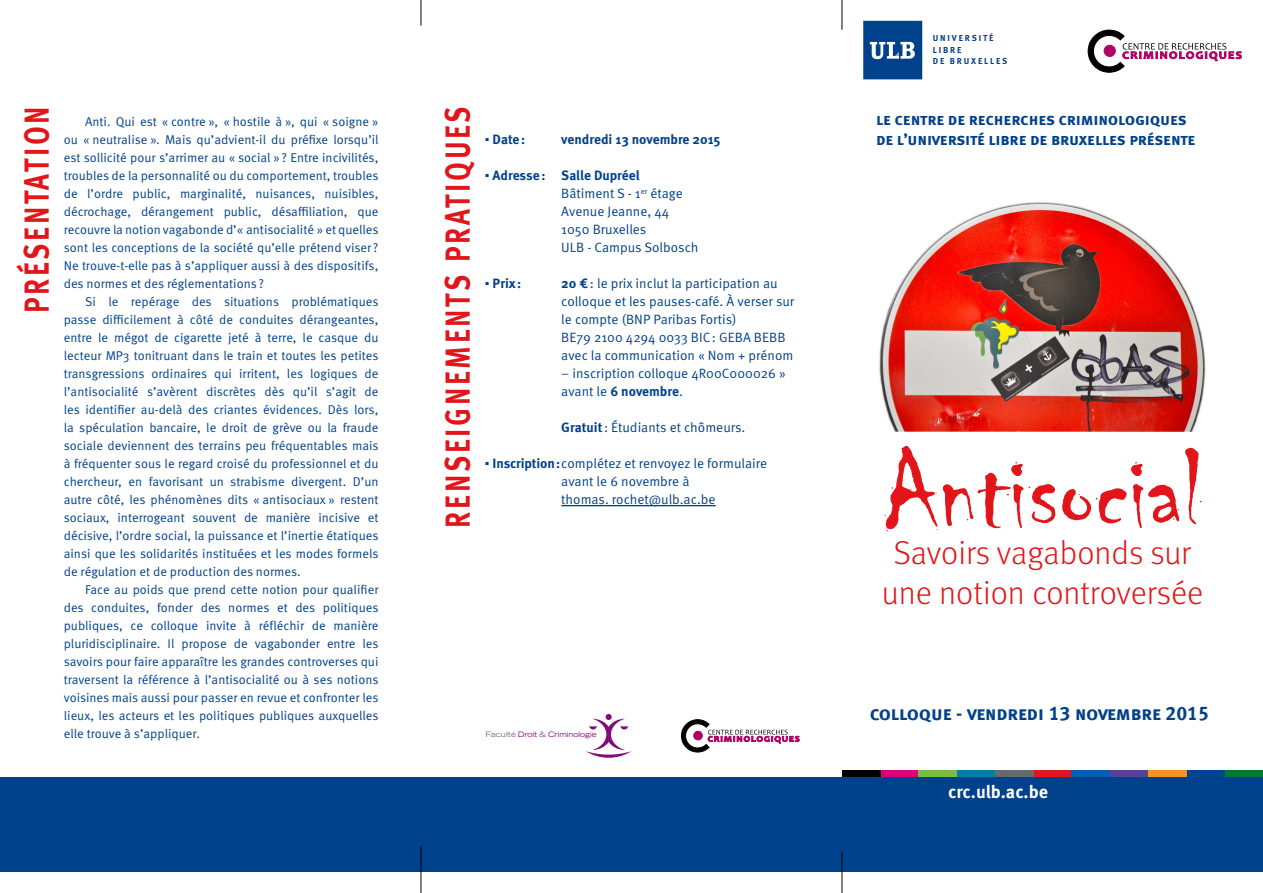
<style>
.page{position:relative;width:1263px;height:893px;background:#fff}
.page>*{position:absolute;margin:0;border:0;box-sizing:border-box;transform-origin:0 0}
.t1{font:114px "Chiller Plain";color:#e2161a}
.t2{font:35.1px "Meta Bold LF Caps";letter-spacing:.1em;color:#e2161a;scale:.77 1}
.t3{font:300 33px/39.6px "Meta OT";color:#e2161a;text-align:center}
.t4{font:19.5px "Meta Bold LF Caps";letter-spacing:-.005em;color:#00418b}
.t5{font:700 18px "Meta OT";color:#fff}
.t6{font:700 16.5px/19.8px "Meta OT";letter-spacing:-.015em;color:#00418b}
.t7{font:13.5px/18px "Meta OT Norm";color:#00418b}
.t8{font:700 13.5px "Meta OT";color:#00418b}
.t9{font:12.75px/18px "Meta OT Norm";color:#00418b;text-align:justify}
.t10{font:700 8.7px/11.4px "Meta OT";letter-spacing:.21em;color:#00418b}
.t11{font:expanded 7.5px "Trade Gothic LH";color:#840b79}
.s1{font-family:"Arial";font-weight:400}
.s2{font-family:"Meta OT";font-weight:700}
.s3{font-family:"Meta OT Norm";font-weight:400}
.s4{font-family:"Arial"}
.s5{color:#6d6f72}
</style>
<div class="page">
<svg style="left:586px;top:714px;width:45px;height:44px"></svg>
<div style="left:0;top:777px;width:1263px;height:95px;background:#00418b"></div>
<div style="left:880px;top:770px;width:38px;height:7px;background:#de007b"></div>
<div style="left:842px;top:770px;width:38px;height:7px;background:#000"></div>
<div style="left:918px;top:770px;width:39px;height:7px;background:#79bc41"></div>
<div style="left:1033px;top:770px;width:39px;height:7px;background:#e2161a"></div>
<div style="left:1072px;top:770px;width:38px;height:7px;background:#005fb0"></div>
<div style="left:957px;top:770px;width:38px;height:7px;background:#007ea6"></div>
<div style="left:1186px;top:770px;width:39px;height:7px;background:#004595"></div>
<div style="left:1225px;top:770px;width:38px;height:7px;background:#007930"></div>
<div style="left:1110px;top:770px;width:38px;height:7px;background:#564396"></div>
<div style="left:995px;top:770px;width:38px;height:7px;background:#656a6f"></div>
<div style="left:1148px;top:770px;width:38px;height:7px;background:#f4941e"></div>
<hr style="left:561px;top:505px;width:155px;height:1px;background:#00418b">
<svg style="left:681px;top:719px;width:118px;height:33px"></svg>
<div style="left:694px;top:731px;width:8px;height:9px;background:#b00063;border-radius:50%"></div>
<div style="left:694px;top:731px;width:8px;height:9px;border:1px solid #b00063;border-radius:50%"></div>
<svg style="left:1088px;top:30px;width:154px;height:43px"></svg>
<div style="left:1104px;top:45px;width:11px;height:11px;background:#b00063;border-radius:50%"></div>
<div style="left:1104px;top:45px;width:11px;height:12px;border:1px solid #b00063;border-radius:50%"></div>
<img style="left:879px;top:202px;width:327px;height:230px">
<svg style="left:421px;top:0;width:1px;height:26px"></svg>
<hr style="left:842px;top:0;width:1px;height:30px;background:#000">
<hr style="left:842px;top:851px;width:1px;height:42px;background:#000">
<hr style="left:421px;top:846px;width:1px;height:47px;background:#000">
<div style="left:863px;top:21px;width:59px;height:58px;background:#00418b"></div>
<svg style="left:870px;top:42px;width:45px;height:17px"></svg>
<p class="t10" style="left:933px;top:33px;width:76px">UNIVERSITÉ<br>LIBRE<br>DE BRUXELLES</p>
<h2 class="t2" style="left:437px;top:528px;width:549px;rotate:-90deg">RENSEIGNEMENTS PRATIQUES</h2>
<h2 class="t2" style="left:16px;top:313px;width:270px;rotate:-90deg">PRÉSENTATION</h2>
<p class="t6" style="left:876px;top:109px;width:321px">le centre de recherches criminologiques de l’université libre de bruxelles présente</p>
<p class="t9" style="left:64px;top:113px;width:316px;text-indent:21px">Anti. Qui est « contre », « hostile à », qui « soigne » ou « neutralise ». Mais qu’advient-il du préfixe lorsqu’il est sollicité pour s’arrimer au « social »? Entre incivilités, troubles de la personnalité ou du comportement, troubles de l’ordre public, marginalité, nuisances, nuisibles, décrochage, dérangement public, désaffiliation, que recouvre la notion vagabonde d’« antisocialité » et quelles sont les conceptions de la société qu’elle prétend viser ?<br>Ne trouve-t-elle pas à s’appliquer aussi à des dispositifs, des normes et des réglementations?</p>
<p class="t9" style="left:64px;top:293px;width:316px;text-indent:21px">Si le repérage des situations problématiques passe difficilement à côté de conduites dérangeantes, entre le mégot de cigarette jeté à terre, le casque du lecteur MP3 tonitruant dans le train et toutes les petites transgressions ordinaires qui irritent, les logiques de l’antisocialité s’avèrent discrètes dès qu’il s’agit de les identifier au-delà des criantes évidences. Dès lors, la spéculation bancaire, le droit de grève ou la fraude sociale deviennent des terrains peu fréquentables mais à fréquenter sous le regard croisé du professionnel et du chercheur, en favorisant un strabisme divergent. D’un autre côté, les phénomènes dits « antisociaux » restent sociaux, interrogeant souvent de manière incisive et décisive, l’ordre social, la puissance et l’inertie étatiques ainsi que les solidarités instituées et les modes formels de régulation et de production des normes.</p>
<p class="t9" style="left:64px;top:581px;width:316px;text-indent:21px">Face au poids que prend cette notion pour qualifier des conduites, fonder des normes et des politiques publiques, ce colloque invite à réfléchir de manière pluridisciplinaire. Il propose de vagabonder entre les savoirs pour faire apparaître les grandes controverses qui traversent la référence à l’antisocialité ou à ses notions voisines mais aussi pour passer en revue et confronter les lieux, les acteurs et les politiques publiques auxquelles elle trouve à s’appliquer.</p>
<p class="t8" style="left:485px;top:131px;width:42px"><span class="s1">▪</span> Date:</p>
<p class="t8" style="left:561px;top:131px;width:161px">vendredi 13 novembre 2015</p>
<p class="t8" style="left:485px;top:167px;width:156px"><span class="s1">▪</span> Adresse: Salle Dupréel</p>
<p class="t7" style="left:561px;top:184px;width:139px">Bâtiment S - 1<sup>er</sup> étage<br>Avenue Jeanne, 44<br>1050 Bruxelles<br>ULB - Campus Solbosch</p>
<p class="t8" style="left:485px;top:275px;width:38px"><span class="s1">▪</span> Prix:</p>
<p class="t7" style="left:561px;top:274px;width:234px"><span class="s2">20 €</span>: le prix inclut la participation au colloque et les pauses-café. À verser sur le compte (BNP Paribas Fortis)<br>BE79 2100 4294 0033 BIC: GEBA BEBB avec la communication « Nom + prénom</p>
<p class="t7" style="left:561px;top:364px;width:226px">– inscription colloque 4R00C000026 »</p>
<p class="t8" style="left:561px;top:383px;width:123px"><span class="s3">avant le</span> 6 novembre<span class="s3">.</span></p>
<p class="t7" style="left:561px;top:418px;width:186px"><span class="s2">Gratuit</span>: Étudiants et chômeurs.</p>
<p class="t7" style="left:561px;top:454px;width:207px;text-indent:-77px"><span class="s4">▪</span> <span class="s2">Inscription:</span>complétez et renvoyez le formulaire avant le 6 novembre à<br>thomas. rochet@ulb.ac.be</p>
<h1 class="t1" style="left:882px;top:428px;width:323px">Antisocial</h1>
<h3 class="t3" style="left:882px;top:533px;width:323px">Savoirs vagabonds sur une notion controversée</h3>
<h3 class="t4" style="left:870px;top:702px;width:341px">colloque - vendredi 13 novembre 2015</h3>
<p class="t11" style="left:486px;top:729px;width:113px"><span class="s5">Faculté</span> Droit <span class="s5">&amp;</span> Criminologie</p>
<h3 class="t5" style="left:948px;top:781px;width:101px">crc.ulb.ac.be</h3>
</div>
